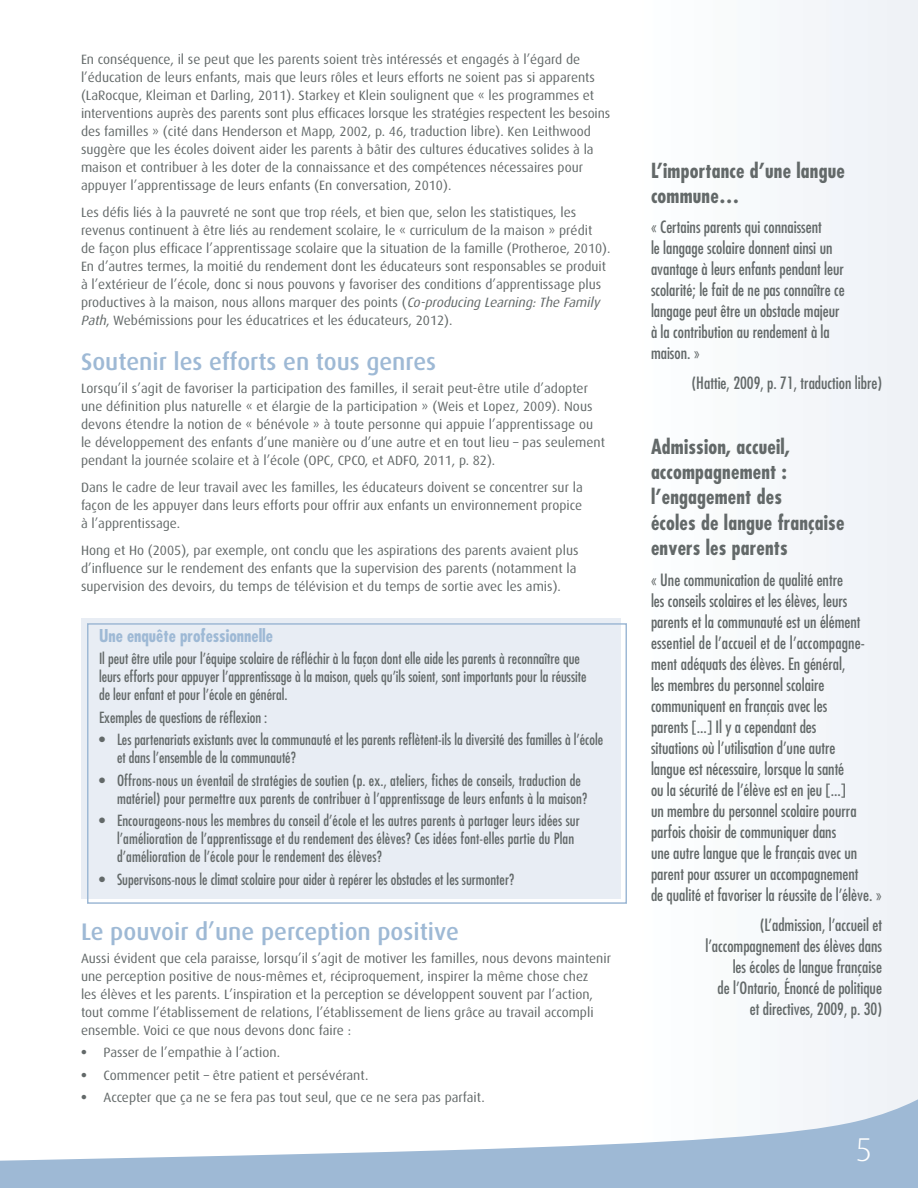
<style>
.page{position:relative;width:918px;height:1188px;background:#fff}
.page>*{position:absolute;margin:0;border:0;box-sizing:border-box;transform-origin:0 0}
.t1{font:300 33px "Dax";color:#fff}
.H1_more_space{font:500 24px "Dax";color:#9eb9d5}
.H1{font:500 24px "Dax";color:#9eb9d5}
.Sidebar_Title{font:700 condensed 20.25px/25.5px "Futura";letter-spacing:.01em;color:#636969}
.Title_in_box{font:700 condensed 17.25px "Futura";color:#9eb9d5}
.Sidebar_copy{font:condensed 16.5px/21px "Futura";color:#636969}
.Sidebar_credit{font:condensed 16.5px/21px "Futura";color:#636969;text-align:right}
.Copy_in_box{font:condensed 15px/18px "Futura";color:#636969}
.body_copy_more_space{font:13.5px/18px "Dax";color:#636969}
.body_copy_after_H1{font:13.5px/18px "Dax";color:#636969}
.s1{font-style:italic}
.s2{font-weight:800}
</style>
<div class="page">
<div style="left:642px;top:0;width:276px;height:1186px;background:#f5f7fa"></div>
<svg style="left:0;top:1099px;width:918px;height:89px"></svg>
<div style="left:81px;top:618px;width:540px;height:280px;background:#e8edf4"></div>
<div style="left:87px;top:623px;width:540px;height:281px;border:2px solid #9eb9d5"></div>
<p class="body_copy_more_space" style="left:81px;top:51px;width:531px">En conséquence, il se peut que les parents soient très intéressés et engagés à l’égard de l’éducation de leurs enfants, mais que leurs rôles et leurs efforts ne soient pas si apparents (LaRocque, Kleiman et Darling, 2011). Starkey et Klein soulignent que « les programmes et interventions auprès des parents sont plus efficaces lorsque les stratégies respectent les besoins des familles » (cité dans Henderson et Mapp, 2002, p. 46, traduction libre). Ken Leithwood suggère que les écoles doivent aider les parents à bâtir des cultures éducatives solides à la maison et contribuer à les doter de la connaissance et des compétences nécessaires pour appuyer l’apprentissage de leurs enfants (En conversation, 2010).</p>
<p class="body_copy_more_space" style="left:81px;top:204px;width:531px">Les défis liés à la pauvreté ne sont que trop réels, et bien que, selon les statistiques, les revenus continuent à être liés au rendement scolaire, le « curriculum de la maison » prédit<br>de façon plus efficace l’apprentissage scolaire que la situation de la famille (Protheroe, 2010).<br>En d’autres termes, la moitié du rendement dont les éducateurs sont responsables se produit à l’extérieur de l’école, donc si nous pouvons y favoriser des conditions d’apprentissage plus productives à la maison, nous allons marquer des points (<span class="s1">Co-producing Learning:The Family Path</span>, Webémissions pour les éducatrices et les éducateurs, 2012).</p>
<h2 class="H1" style="left:81px;top:349px;width:357px">Soutenir les efforts en tous genres</h2>
<p class="body_copy_after_H1" style="left:81px;top:379px;width:526px">Lorsqu’il s’agit de favoriser la participation des familles, il serait peut-être utile d’adopter une définition plus naturelle « et élargie de la participation » (Weis et Lopez, 2009). Nous devons étendre la notion de « bénévole » à toute personne qui appuie l’apprentissage ou le développement des enfants d’une manière ou d’une autre et en tout lieu – pas seulement pendant la journée scolaire et à l’école (OPC, CPCO, et ADFO, 2011, p. 82).</p>
<p class="body_copy_more_space" style="left:81px;top:478px;width:503px;text-align:justify">Dans le cadre de leur travail avec les familles, les éducateurs doivent se concentrer sur la façon de les appuyer dans leurs efforts pour offrir aux enfants un environnement propice à l’apprentissage.</p>
<p class="body_copy_more_space" style="left:81px;top:541px;width:499px">Hong et Ho (2005), par exemple, ont conclu que les aspirations des parents avaient plus d’influence sur le rendement des enfants que la supervision des parents (notamment la supervision des devoirs, du temps de télévision et du temps de sortie avec les amis).</p>
<p class="Title_in_box" style="left:99px;top:624px;width:176px">Une enquête professionnelle</p>
<p class="Copy_in_box" style="left:99px;top:650px;width:489px">Il peut être utile pour l’équipe scolaire de réfléchir à la façon dont elle aide les parents à reconnaître que leurs efforts pour appuyer l’apprentissage à la maison, quels qu’ils soient, sont importants pour la réussite de leur enfant et pour l’école en général.</p>
<p class="Copy_in_box" style="left:99px;top:708px;width:170px">Exemples de questions de réflexion :</p>
<p class="Copy_in_box" style="left:117px;top:731px;width:488px;text-indent:-18px">• Les partenariats existants avec la communauté et les parents reflètent-ils la diversité des familles à l’école et dans l’ensemble de la communauté?</p>
<p class="Copy_in_box" style="left:117px;top:771px;width:472px;text-indent:-18px">• Offrons-nous un éventail de stratégies de soutien (p. ex., ateliers, fiches de conseils, traduction de matériel) pour permettre aux parents de contribuer à l’apprentissage de leurs enfants à la maison?</p>
<p class="Copy_in_box" style="left:117px;top:812px;width:464px;text-indent:-18px">• Encourageons-nous les membres du conseil d’école et les autres parents à partager leurs idées sur l’amélioration de l’apprentissage et du rendement des élèves? Ces idées font-elles partie du Plan d’amélioration de l’école pour le rendement des élèves?</p>
<p class="Copy_in_box" style="left:99px;top:870px;width:417px">• Supervisons-nous le climat scolaire pour aider à repérer les obstacles et les surmonter?</p>
<p class="H1_more_space" style="left:81px;top:919px;width:379px">Le pouvoir d’une perception positive</p>
<p class="body_copy_after_H1" style="left:81px;top:949px;width:532px">Aussi évident que cela paraisse, lorsqu’il s’agit de motiver les familles, nous devons maintenir une perception positive de nous-mêmes et, réciproquement, inspirer la même chose chez<br>les élèves et les parents. L’inspiration et la perception se développent souvent par l’action, tout comme l’établissement de relations, l’établissement de liens grâce au travail accompli ensemble. Voici ce que nous devons donc faire :</p>
<p class="body_copy_more_space" style="left:81px;top:1044px;width:201px"><span class="s2">•</span> Passer de l’empathie à l’action.</p>
<p class="body_copy_more_space" style="left:81px;top:1066px;width:289px"><span class="s2">•</span> Commencer petit – être patient et persévérant.</p>
<p class="body_copy_more_space" style="left:81px;top:1089px;width:405px"><span class="s2">•</span> Accepter que ça ne se fera pas tout seul, que ce ne sera pas parfait.</p>
<p class="Sidebar_Title" style="left:651px;top:157px;width:195px">L’importance d’une langue commune…</p>
<p class="Sidebar_copy" style="left:651px;top:216px;width:195px">« Certains parents qui connaissent<br>le langage scolaire donnent ainsi un avantage à leurs enfants pendant leur scolarité; le fait de ne pas connaître ce langage peut être un obstacle majeur à la contribution au rendement à la maison. »</p>
<p class="Sidebar_credit" style="left:692px;top:372px;width:192px">(Hattie, 2009, p. 71, traduction libre)</p>
<p class="Sidebar_Title" style="left:651px;top:433px;width:195px">Admission, accueil, accompagnement : l’engagement des<br>écoles de langue française envers les parents</p>
<p class="Sidebar_copy" style="left:651px;top:569px;width:232px">« Une communication de qualité entre<br>les conseils scolaires et les élèves, leurs parents et la communauté est un élément essentiel de l’accueil et de l’accompagne&shy;ment adéquats des élèves. En général,<br>les membres du personnel scolaire communiquent en français avec les<br>parents [...] Il y a cependant des<br>situations où l’utilisation d’une autre<br>langue est nécessaire, lorsque la santé<br>ou la sécurité de l’élève est en jeu [...]<br>un membre du personnel scolaire pourra parfois choisir de communiquer dans<br>une autre langue que le français avec un parent pour assurer un accompagnement<br>de qualité et favoriser la réussite de l’élève. »</p>
<p class="Sidebar_credit" style="left:705px;top:914px;width:178px">(L’admission, l’accueil et l’accompagnement des élèves dans les écoles de langue française<br>de l’Ontario, Énoncé de politique et directives, 2009, p. 30)</p>
<h1 class="t1" style="left:856px;top:1132px;width:18px">5</h1>
</div>
